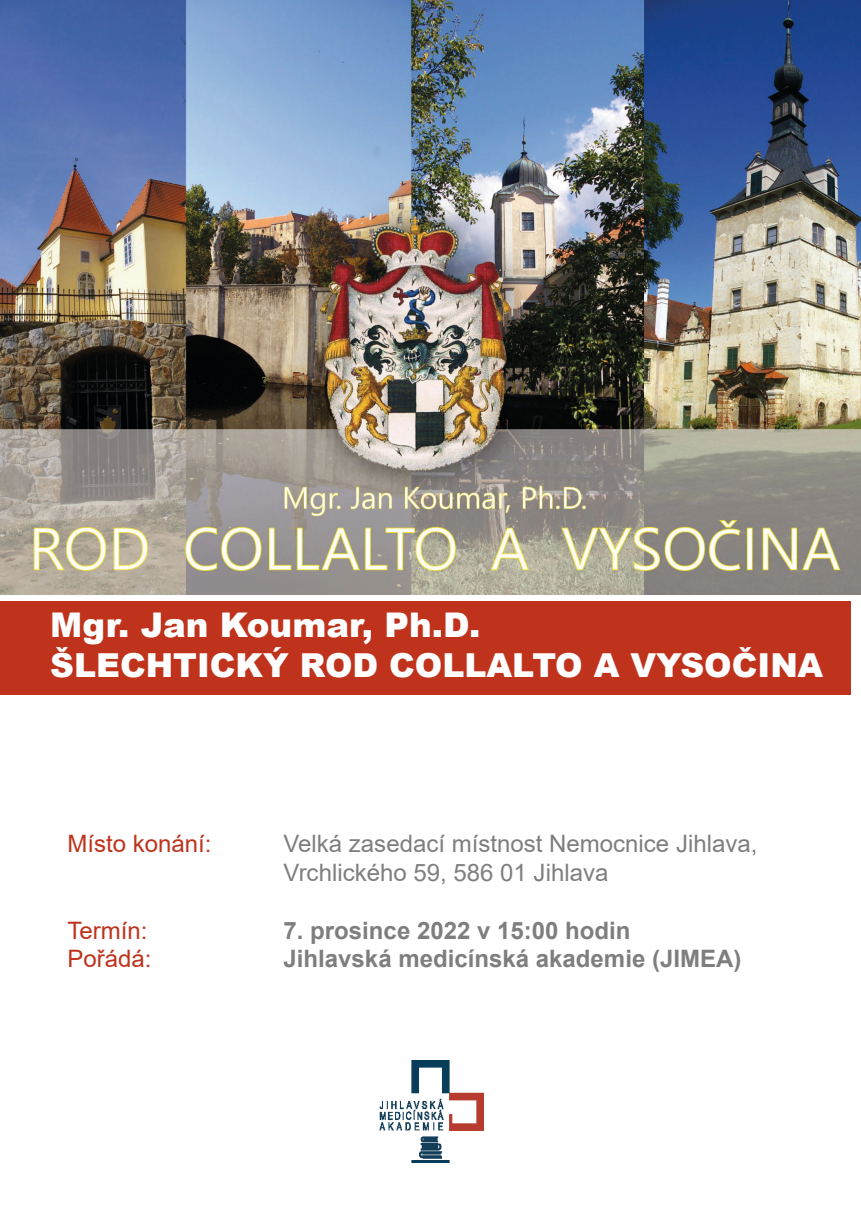
<style>
.page{position:relative;width:861px;height:1213px;background:#fff}
.page>*{position:absolute;margin:0;border:0;box-sizing:border-box;transform-origin:0 0}
.t1{font:900 34px "Arial";color:#fff}
.t2{font:900 33px "Arial";color:#fff}
.t3{font:24px/28.8px "Arial";color:#7e7e7e}
.t4{font:700 24px "Arial";color:#7e7e7e}
.t5{font:24px "Arial";color:#bf331d}
</style>
<div class="page">
<div style="left:0;top:601px;width:850px;height:94px;background:#bf331d"></div>
<img style="left:379px;top:1061px;width:104px;height:101px">
<img style="left:0;top:0;width:860px;height:594px">
<p class="t1" style="left:50px;top:601px;width:431px">Mgr. Jan Koumar, Ph.D.</p>
<p class="t2" style="left:50px;top:641px;width:774px">ŠLECHTICKÝ ROD COLLALTO A VYSOČINA</p>
<p class="t5" style="left:67px;top:827px;width:146px">Místo konání:</p>
<p class="t3" style="left:283px;top:829px;width:475px">Velká zasedací místnost Nemocnice Jihlava,<br>Vrchlického 59, 586 01 Jihlava</p>
<p class="t5" style="left:67px;top:914px;width:82px">Termín:</p>
<p class="t4" style="left:283px;top:913px;width:348px">7. prosince 2022 v 15:00 hodin</p>
<p class="t5" style="left:67px;top:942px;width:86px">Pořádá:</p>
<p class="t4" style="left:283px;top:942px;width:459px">Jihlavská medicínská akademie (JIMEA)</p>
</div>
